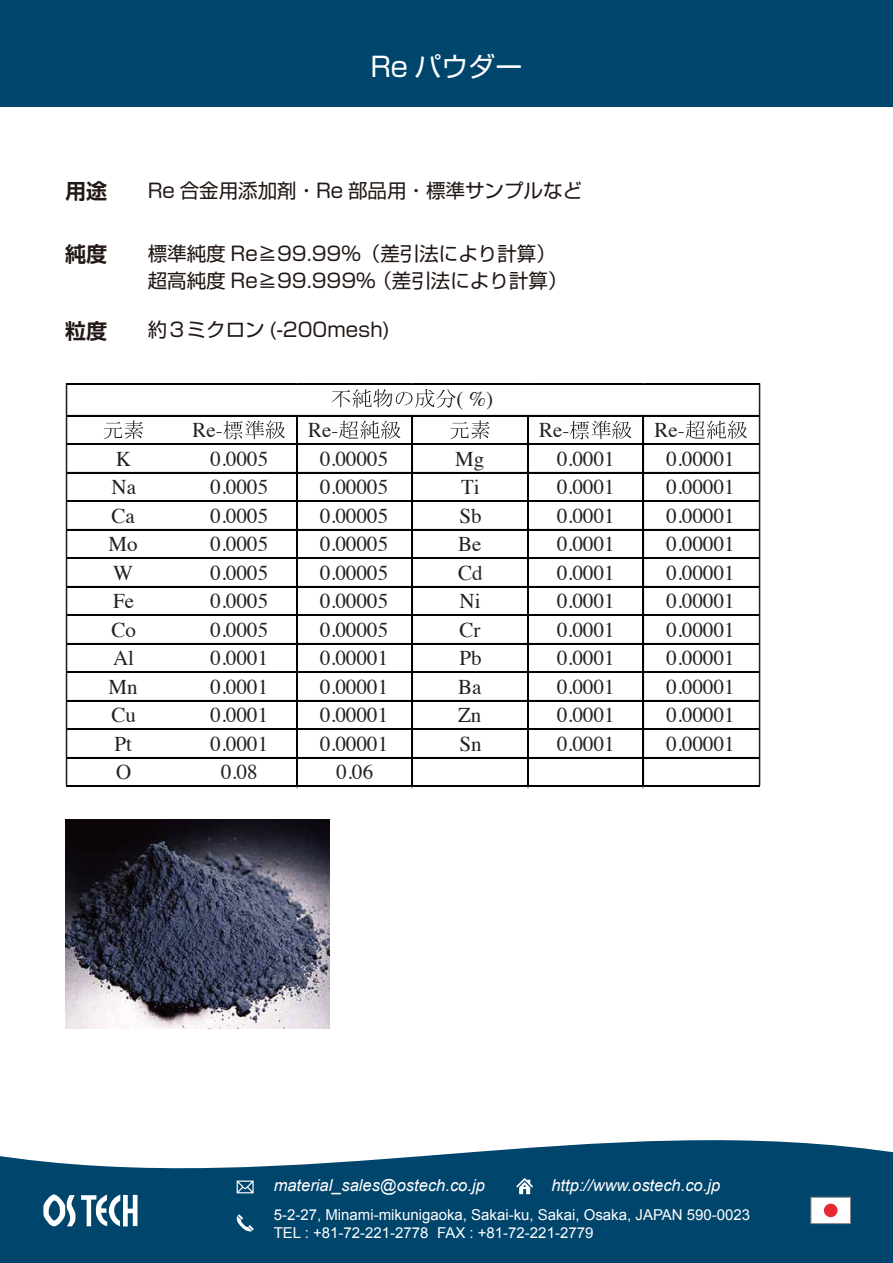
<style>
.page{position:relative;width:893px;height:1263px;background:#fff}
.page>*{position:absolute;margin:0;border:0;box-sizing:border-box;transform-origin:0 0}
.t1{font:27px "Shin Go Pro";color:#fff}
.t2{font:21px "Times";color:#212222}
.t3{font:700 21px "Shin Go Pro De";color:#221815}
.t4{font:19.5px/27px "Shin Go Pro";color:#221815}
.t5{font:italic 16.5px "Arial";color:#fff}
.t6{font:15px/18px "Arial";color:#fff}
</style>
<div class="page">
<hr style="left:65px;top:383px;width:695px;height:2px;background:#cecfcf">
<svg style="left:104px;top:420px;width:39px;height:19px"></svg>
<svg style="left:223px;top:421px;width:62px;height:18px"></svg>
<svg style="left:339px;top:421px;width:62px;height:18px"></svg>
<svg style="left:450px;top:420px;width:40px;height:19px"></svg>
<svg style="left:570px;top:421px;width:62px;height:18px"></svg>
<svg style="left:685px;top:421px;width:62px;height:18px"></svg>
<svg style="left:332px;top:389px;width:124px;height:19px"></svg>
<hr style="left:67px;top:383px;width:693px;height:2px;background:#040000">
<hr style="left:67px;top:415px;width:693px;height:1px;background:#040000">
<hr style="left:67px;top:443px;width:693px;height:2px;background:#040000">
<hr style="left:67px;top:472px;width:693px;height:1px;background:#040000">
<hr style="left:67px;top:500px;width:693px;height:2px;background:#040000">
<hr style="left:67px;top:529px;width:693px;height:1px;background:#040000">
<hr style="left:67px;top:557px;width:693px;height:2px;background:#040000">
<hr style="left:67px;top:586px;width:693px;height:1px;background:#040000">
<hr style="left:67px;top:614px;width:693px;height:2px;background:#040000">
<hr style="left:67px;top:643px;width:693px;height:1px;background:#040000">
<hr style="left:67px;top:671px;width:693px;height:2px;background:#040000">
<hr style="left:67px;top:700px;width:693px;height:1px;background:#040000">
<hr style="left:67px;top:728px;width:693px;height:2px;background:#040000">
<hr style="left:67px;top:757px;width:693px;height:1px;background:#040000">
<hr style="left:296px;top:416px;width:2px;height:371px;background:#040000">
<hr style="left:412px;top:416px;width:1px;height:371px;background:#040000">
<hr style="left:527px;top:416px;width:2px;height:371px;background:#040000">
<hr style="left:643px;top:416px;width:1px;height:371px;background:#040000">
<hr style="left:67px;top:785px;width:693px;height:2px;background:#040000">
<img style="left:65px;top:820px;width:264px;height:208px">
<div style="left:0;top:0;width:893px;height:106px;background:#00456c"></div>
<svg style="left:0;top:1140px;width:893px;height:123px;fill:#00456c"></svg>
<svg style="left:43px;top:1194px;width:94px;height:32px"></svg>
<svg style="left:237px;top:1214px;width:17px;height:17px"></svg>
<div style="left:811px;top:1197px;width:40px;height:27px;background:#fff;border:1px solid #898989"></div>
<div style="left:824px;top:1203px;width:13px;height:14px;background:#e72a32;border-radius:50%"></div>
<svg style="left:516px;top:1178px;width:17px;height:16px"></svg>
<svg style="left:237px;top:1180px;width:17px;height:13px"></svg>
<hr style="left:66px;top:385px;width:1px;height:400px;background:#221815">
<hr style="left:759px;top:383px;width:1px;height:402px;background:#221815">
<p class="t1" style="left:370px;top:45px;width:154px">Re パウダー</p>
<p class="t3" style="left:65px;top:174px;width:43px">用途</p>
<p class="t4" style="left:148px;top:174px;width:436px">Re 合金用添加剤・Re 部品用・標準サンプルなど</p>
<p class="t3" style="left:65px;top:237px;width:43px">純度</p>
<p class="t4" style="left:148px;top:238px;width:421px">標準純度 Re≧99.99%（差引法により計算）超高純度 Re≧99.999% （差引法により計算）</p>
<p class="t3" style="left:65px;top:314px;width:43px">粒度</p>
<p class="t4" style="left:148px;top:314px;width:244px">約３ミクロン (-200mesh)</p>
<p class="t2" style="left:457px;top:379px;width:38px">( %)</p>
<p class="t2" style="left:193px;top:411px;width:32px">Re-</p>
<p class="t2" style="left:308px;top:411px;width:32px">Re-</p>
<p class="t2" style="left:539px;top:411px;width:32px">Re-</p>
<p class="t2" style="left:655px;top:411px;width:32px">Re-</p>
<p class="t2" style="left:116px;top:439px;width:17px">K</p>
<p class="t2" style="left:211px;top:439px;width:59px">0.0005</p>
<p class="t2" style="left:320px;top:439px;width:70px">0.00005</p>
<p class="t2" style="left:455px;top:439px;width:31px">Mg</p>
<p class="t2" style="left:557px;top:439px;width:59px">0.0001</p>
<p class="t2" style="left:667px;top:439px;width:70px">0.00001</p>
<p class="t2" style="left:112px;top:468px;width:26px">Na</p>
<p class="t2" style="left:211px;top:468px;width:59px">0.0005</p>
<p class="t2" style="left:320px;top:468px;width:70px">0.00005</p>
<p class="t2" style="left:461px;top:468px;width:20px">Ti</p>
<p class="t2" style="left:557px;top:468px;width:59px">0.0001</p>
<p class="t2" style="left:667px;top:468px;width:70px">0.00001</p>
<p class="t2" style="left:112px;top:496px;width:25px">Ca</p>
<p class="t2" style="left:211px;top:496px;width:59px">0.0005</p>
<p class="t2" style="left:320px;top:496px;width:70px">0.00005</p>
<p class="t2" style="left:460px;top:496px;width:24px">Sb</p>
<p class="t2" style="left:557px;top:496px;width:59px">0.0001</p>
<p class="t2" style="left:667px;top:496px;width:70px">0.00001</p>
<p class="t2" style="left:109px;top:525px;width:31px">Mo</p>
<p class="t2" style="left:211px;top:525px;width:59px">0.0005</p>
<p class="t2" style="left:320px;top:525px;width:70px">0.00005</p>
<p class="t2" style="left:458px;top:525px;width:25px">Be</p>
<p class="t2" style="left:557px;top:525px;width:59px">0.0001</p>
<p class="t2" style="left:667px;top:525px;width:70px">0.00001</p>
<p class="t2" style="left:113px;top:553px;width:21px">W</p>
<p class="t2" style="left:211px;top:553px;width:59px">0.0005</p>
<p class="t2" style="left:320px;top:553px;width:70px">0.00005</p>
<p class="t2" style="left:458px;top:553px;width:26px">Cd</p>
<p class="t2" style="left:557px;top:553px;width:59px">0.0001</p>
<p class="t2" style="left:667px;top:553px;width:70px">0.00001</p>
<p class="t2" style="left:113px;top:582px;width:22px">Fe</p>
<p class="t2" style="left:211px;top:582px;width:59px">0.0005</p>
<p class="t2" style="left:320px;top:582px;width:70px">0.00005</p>
<p class="t2" style="left:460px;top:582px;width:22px">Ni</p>
<p class="t2" style="left:557px;top:582px;width:59px">0.0001</p>
<p class="t2" style="left:667px;top:582px;width:70px">0.00001</p>
<p class="t2" style="left:112px;top:610px;width:26px">Co</p>
<p class="t2" style="left:211px;top:610px;width:59px">0.0005</p>
<p class="t2" style="left:320px;top:610px;width:70px">0.00005</p>
<p class="t2" style="left:460px;top:610px;width:23px">Cr</p>
<p class="t2" style="left:557px;top:610px;width:59px">0.0001</p>
<p class="t2" style="left:667px;top:610px;width:70px">0.00001</p>
<p class="t2" style="left:113px;top:639px;width:22px">Al</p>
<p class="t2" style="left:211px;top:639px;width:59px">0.0001</p>
<p class="t2" style="left:320px;top:639px;width:70px">0.00001</p>
<p class="t2" style="left:460px;top:639px;width:24px">Pb</p>
<p class="t2" style="left:557px;top:639px;width:59px">0.0001</p>
<p class="t2" style="left:667px;top:639px;width:70px">0.00001</p>
<p class="t2" style="left:109px;top:667px;width:31px">Mn</p>
<p class="t2" style="left:211px;top:667px;width:59px">0.0001</p>
<p class="t2" style="left:320px;top:667px;width:70px">0.00001</p>
<p class="t2" style="left:458px;top:667px;width:25px">Ba</p>
<p class="t2" style="left:557px;top:667px;width:59px">0.0001</p>
<p class="t2" style="left:667px;top:667px;width:70px">0.00001</p>
<p class="t2" style="left:112px;top:696px;width:26px">Cu</p>
<p class="t2" style="left:211px;top:696px;width:59px">0.0001</p>
<p class="t2" style="left:320px;top:696px;width:70px">0.00001</p>
<p class="t2" style="left:458px;top:696px;width:25px">Zn</p>
<p class="t2" style="left:557px;top:696px;width:59px">0.0001</p>
<p class="t2" style="left:667px;top:696px;width:70px">0.00001</p>
<p class="t2" style="left:115px;top:724px;width:19px">Pt</p>
<p class="t2" style="left:211px;top:724px;width:59px">0.0001</p>
<p class="t2" style="left:320px;top:724px;width:70px">0.00001</p>
<p class="t2" style="left:460px;top:724px;width:24px">Sn</p>
<p class="t2" style="left:557px;top:724px;width:59px">0.0001</p>
<p class="t2" style="left:667px;top:724px;width:70px">0.00001</p>
<p class="t2" style="left:116px;top:753px;width:17px">O</p>
<p class="t2" style="left:221px;top:753px;width:38px">0.08</p>
<p class="t2" style="left:337px;top:753px;width:38px">0.06</p>
<p class="t5" style="left:274px;top:1175px;width:213px">material_sales@ostech.co.jp</p>
<p class="t5" style="left:551px;top:1175px;width:170px">http://www.ostech.co.jp</p>
<p class="t6" style="left:274px;top:1206px;width:478px">5-2-27, Minami-mikunigaoka, Sakai-ku, Sakai, Osaka, JAPAN 590-0023<br>TEL : +81-72-221-2778 FAX : +81-72-221-2779</p>
</div>
